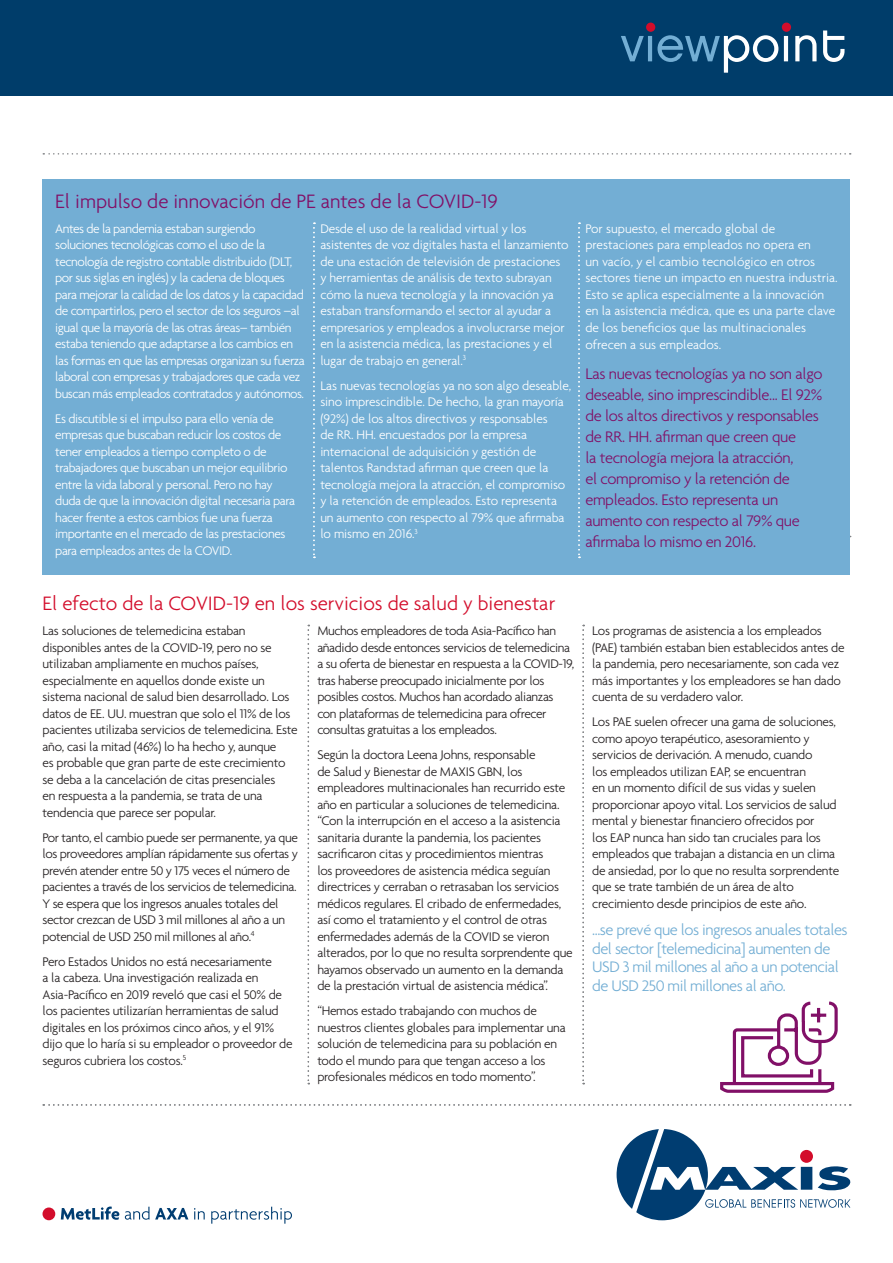
<style>
.page{position:relative;width:893px;height:1263px;background:#fff}
.page>*{position:absolute;margin:0;border:0;box-sizing:border-box;transform-origin:0 0}
.t1{font:300 21px "Agenda";color:#d30d2b}
.t2{font:300 21px "Agenda";color:#811067}
.t3{font:300 16.5px/21px "Agenda";letter-spacing:-.02em;color:#811067}
.t4{font:300 16.5px/18.8px "Agenda";letter-spacing:-.03em;color:#73aed4}
.t5{font:300 13.5px/16.5px "Agenda";letter-spacing:-.02em;color:#231f20}
.Body_9pt_space_after{font:300 13.5px/16.5px "Agenda";letter-spacing:-.02em;color:#fff}
.Body_9pt_space_after-2{font:300 13.5px/16.6px "Agenda";color:#fff}
</style>
<div class="page">
<svg style="left:308px;top:625px;width:1px;height:459px"></svg>
<svg style="left:582px;top:625px;width:2px;height:459px"></svg>
<div style="left:0;top:0;width:893px;height:95px;background:#003d6a"></div>
<svg style="left:43px;top:153px;width:808px;height:2px"></svg>
<svg style="left:617px;top:1129px;width:233px;height:91px"></svg>
<div style="left:800px;top:1150px;width:13px;height:13px;background:#d30d2b;border-radius:50%"></div>
<svg style="left:621px;top:31px;width:223px;height:42px"></svg>
<div style="left:646px;top:23px;width:9px;height:9px;background:#d30d2b;border-radius:50%"></div>
<div style="left:782px;top:23px;width:9px;height:9px;background:#d30d2b;border-radius:50%"></div>
<svg style="left:61px;top:1206px;width:58px;height:14px"></svg>
<svg style="left:125px;top:1207px;width:24px;height:13px"></svg>
<svg style="left:155px;top:1208px;width:33px;height:11px"></svg>
<svg style="left:194px;top:1208px;width:11px;height:11px"></svg>
<svg style="left:211px;top:1207px;width:81px;height:17px"></svg>
<div style="left:43px;top:1207px;width:12px;height:13px;background:#d30d2b;border-radius:50%"></div>
<div style="left:43px;top:179px;width:807px;height:395px;background:#73aed4"></div>
<svg style="left:43px;top:1104px;width:808px;height:2px"></svg>
<svg style="left:720px;top:1001px;width:118px;height:92px"></svg>
<p class="t2" style="left:55px;top:189px;width:444px">El impulso de innovación de PE antes de la COVID-19</p>
<p class="Body_9pt_space_after" style="left:55px;top:220px;width:251px">Antes de la pandemia estaban surgiendo soluciones tecnológicas como el uso de la tecnología de registro contable distribuido (DLT, por sus siglas en inglés) y la cadena de bloques para mejorar la calidad de los datos y la capacidad de compartirlos, pero el sector de los seguros –al igual que la mayoría de las otras áreas– también estaba teniendo que adaptarse a los cambios en las formas en que las empresas organizan su fuerza laboral con empresas y trabajadores que cada vez buscan más empleados contratados y autónomos.</p>
<p class="Body_9pt_space_after" style="left:55px;top:410px;width:241px">Es discutible si el impulso para ello venía de empresas que buscaban reducir los costos de tener empleados a tiempo completo o de trabajadores que buscaban un mejor equilibrio entre la vida laboral y personal. Pero no hay duda de que la innovación digital necesaria para hacer frente a estos cambios fue una fuerza importante en el mercado de las prestaciones para empleados antes de la COVID.</p>
<p class="Body_9pt_space_after" style="left:320px;top:220px;width:250px">Desde el uso de la realidad virtual y los asistentes de voz digitales hasta el lanzamiento de una estación de televisión de prestaciones y herramientas de análisis de texto subrayan cómo la nueva tecnología y la innovación ya estaban transformando el sector al ayudar a empresarios y empleados a involucrarse mejor en la asistencia médica, las prestaciones y el lugar de trabajo en general.<sup>3</sup></p>
<p class="Body_9pt_space_after" style="left:320px;top:377px;width:253px">Las nuevas tecnologías ya no son algo deseable, sino imprescindible. De hecho, la gran mayoría (92%) de los altos directivos y responsables<br>de RR. HH. encuestados por la empresa internacional de adquisición y gestión de talentos Randstad afirman que creen que la tecnología mejora la atracción, el compromiso y la retención de empleados. Esto representa un aumento con respecto al 79% que afirmaba lo mismo en 2016.<sup>3</sup></p>
<p class="Body_9pt_space_after-2" style="left:585px;top:220px;width:254px">Por supuesto, el mercado global de prestaciones para empleados no opera en<br>un vacío, y el cambio tecnológico en otros sectores tiene un impacto en nuestra industria.<br>Esto se aplica especialmente a la innovación en la asistencia médica, que es una parte clave de los beneficios que las multinacionales ofrecen a sus empleados.</p>
<p class="t3" style="left:585px;top:363px;width:239px">Las nuevas tecnologías ya no son algo deseable, sino imprescindible... El 92% de los altos directivos y responsables de RR. HH. afirman que creen que<br>la tecnología mejora la atracción,<br>el compromiso y la retención de empleados. Esto representa un aumento con respecto al 79% que afirmaba lo mismo en 2016.</p>
<p class="t1" style="left:43px;top:591px;width:514px">El efecto de la COVID-19 en los servicios de salud y bienestar</p>
<p class="t5" style="left:43px;top:622px;width:257px">Las soluciones de telemedicina estaban disponibles antes de la COVID-19, pero no se utilizaban ampliamente en muchos países, especialmente en aquellos donde existe un sistema nacional de salud bien desarrollado. Los datos de EE. UU. muestran que solo el 11% de los pacientes utilizaba servicios de telemedicina. Este año, casi la mitad (46%) lo ha hecho y, aunque<br>es probable que gran parte de este crecimiento se deba a la cancelación de citas presenciales<br>en respuesta a la pandemia, se trata de una tendencia que parece ser popular.</p>
<p class="t5" style="left:43px;top:829px;width:257px">Por tanto, el cambio puede ser permanente, ya que los proveedores amplían rápidamente sus ofertas y prevén atender entre 50 y 175 veces el número de pacientes a través de los servicios de telemedicina.<br>Y se espera que los ingresos anuales totales del sector crezcan de USD 3 mil millones al año a un potencial de USD 250 mil millones al año.<sup>4</sup></p>
<p class="t5" style="left:43px;top:953px;width:252px">Pero Estados Unidos no está necesariamente<br>a la cabeza. Una investigación realizada en Asia-Pacífico en 2019 reveló que casi el 50% de los pacientes utilizarían herramientas de salud digitales en los próximos cinco años, y el 91% dijo que lo haría si su empleador o proveedor de seguros cubriera los costos.<sup>5</sup></p>
<p class="t5" style="left:317px;top:622px;width:258px">Muchos empleadores de toda Asia-Pacífico han añadido desde entonces servicios de telemedicina a su oferta de bienestar en respuesta a la COVID-19, tras haberse preocupado inicialmente por los posibles costos. Muchos han acordado alianzas con plataformas de telemedicina para ofrecer consultas gratuitas a los empleados.</p>
<p class="t5" style="left:317px;top:746px;width:257px">Según la doctora Leena Johns, responsable<br>de Salud y Bienestar de MAXIS GBN, los empleadores multinacionales han recurrido este año en particular a soluciones de telemedicina. “Con la interrupción en el acceso a la asistencia sanitaria durante la pandemia, los pacientes sacrificaron citas y procedimientos mientras<br>los proveedores de asistencia médica seguían directrices y cerraban o retrasaban los servicios médicos regulares. El cribado de enfermedades, así como el tratamiento y el control de otras enfermedades además de la COVID se vieron alterados, por lo que no resulta sorprendente que hayamos observado un aumento en la demanda de la prestación virtual de asistencia médica”.</p>
<p class="t5" style="left:317px;top:1002px;width:250px">“Hemos estado trabajando con muchos de nuestros clientes globales para implementar una solución de telemedicina para su población en todo el mundo para que tengan acceso a los profesionales médicos en todo momento”.</p>
<p class="t5" style="left:592px;top:622px;width:254px">Los programas de asistencia a los empleados (PAE) también estaban bien establecidos antes de la pandemia, pero necesariamente, son cada vez más importantes y los empleadores se han dado cuenta de su verdadero valor.</p>
<p class="t5" style="left:592px;top:713px;width:248px">Los PAE suelen ofrecer una gama de soluciones, como apoyo terapéutico, asesoramiento y servicios de derivación. A menudo, cuando<br>los empleados utilizan EAP, se encuentran<br>en un momento difícil de sus vidas y suelen proporcionar apoyo vital. Los servicios de salud mental y bienestar financiero ofrecidos por<br>los EAP nunca han sido tan cruciales para los empleados que trabajan a distancia en un clima de ansiedad, por lo que no resulta sorprendente que se trate también de un área de alto crecimiento desde principios de este año.</p>
<p class="t4" style="left:592px;top:920px;width:257px">...se prevé que los ingresos anuales totales del sector [telemedicina] aumenten de USD 3 mil millones al año a un potencial de USD 250 mil millones al año.</p>
</div>
